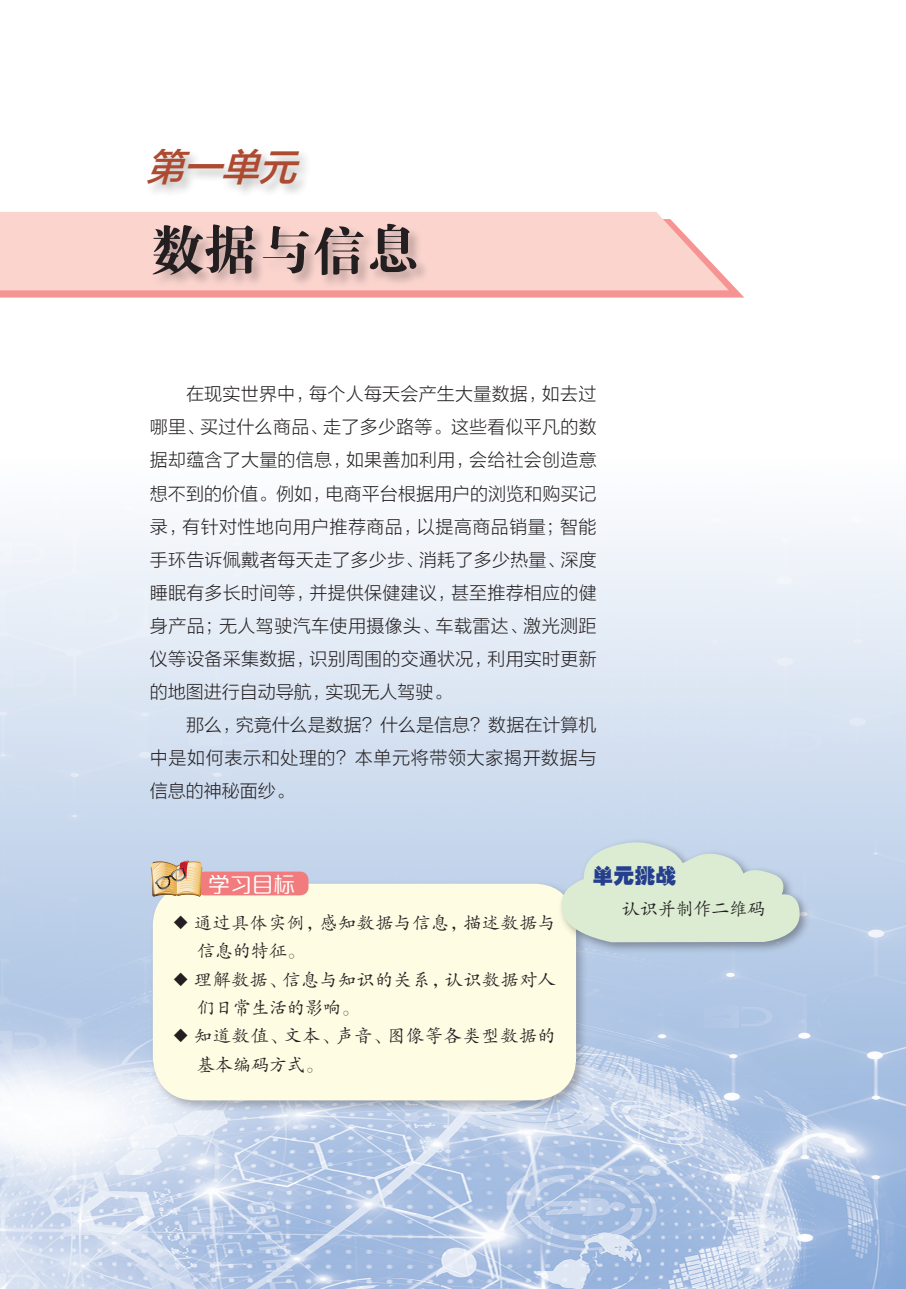
<style>
.page{position:relative;width:906px;height:1289px;background:#fff}
.page>*{position:absolute;margin:0;border:0;box-sizing:border-box;transform-origin:0 0}
.t1{font:54px "FZDBSK GBK1 0";color:#231f20}
.t2{font:italic 37.5px "FZLTZHK GBK1 0";color:#ad4a30}
.t3{font:21.75px "FZPSHJW GB1 0";color:#fff}
.t4{font:21px "H Yb 4 gj";color:#253f8e}
.t5{font:18px/33px "FZLTKHK GBK1 0";letter-spacing:.015em;color:#231f20;text-align:justify}
.t6{font:18px/28.3px "FZKTK GBK1 0";letter-spacing:.03em;color:#231f20}
.t7{font:18px "FZKTK GBK1 0";letter-spacing:-.01em;color:#231f20}
</style>
<div class="page">
<img style="left:0;top:522px;width:906px;height:766px">
<svg style="left:0;top:280px;width:744px;height:17px;fill:#f59492"></svg>
<svg style="left:0;top:212px;width:728px;height:78px;fill:#fbd4ce"></svg>
<div style="left:146px;top:148px;width:285px;height:141px;background:#231f20;opacity:.3"></div>
<div style="left:149px;top:879px;width:439px;height:233px;background:#231f20;opacity:.3"></div>
<div style="left:153px;top:883px;width:423px;height:217px;background:#fffce4;border-radius:43px"></div>
<div style="left:196px;top:871px;width:112px;height:24px;background:#f27c7d;border-radius:9px"></div>
<svg style="left:150px;top:860px;width:52px;height:36px"></svg>
<div style="left:557px;top:837px;width:254px;height:117px;background:#231f20;opacity:.4"></div>
<svg style="left:559px;top:839px;width:241px;height:103px"></svg>
<h2 class="t2" style="left:146px;top:146px;width:163px">第一单元</h2>
<h1 class="t1" style="left:150px;top:221px;width:271px">数据与信息</h1>
<p class="t5" style="left:150px;top:378px;width:448px;text-indent:36px">在现实世界中，每个人每天会产生大量数据，如去过哪里、买过什么商品、走了多少路等。这些看似平凡的数据却蕴含了大量的信息，如果善加利用，会给社会创造意想不到的价值。例如，电商平台根据用户的浏览和购买记录，有针对性地向用户推荐商品，以提高商品销量；智能手环告诉佩戴者每天走了多少步、消耗了多少热量、深度睡眠有多长时间等，并提供保健建议，甚至推荐相应的健身产品；无人驾驶汽车使用摄像头、车载雷达、激光测距仪等设备采集数据，识别周围的交通状况，利用实时更新的地图进行自动导航，实现无人驾驶。</p>
<p class="t5" style="left:150px;top:708px;width:448px;text-indent:36px">那么，究竟什么是数据？什么是信息？数据在计算机中是如何表示和处理的？本单元将带领大家揭开数据与信息的神秘面纱。</p>
<p class="t3" style="left:208px;top:872px;width:88px">学习目标</p>
<p class="t6" style="left:197px;top:909px;width:360px;text-indent:-26px">◆ 通过具体实例，感知数据与信息，描述数据与信息的特征。</p>
<p class="t6" style="left:197px;top:965px;width:360px;text-indent:-26px">◆ 理解数据、信息与知识的关系，认识数据对人们日常生活的影响。</p>
<p class="t6" style="left:197px;top:1022px;width:360px;text-indent:-26px">◆ 知道数值、文本、声音、图像等各类型数据的基本编码方式。</p>
<p class="t4" style="left:592px;top:865px;width:85px">单元挑战</p>
<p class="t7" style="left:622px;top:899px;width:144px">认识并制作二维码</p>
</div>
